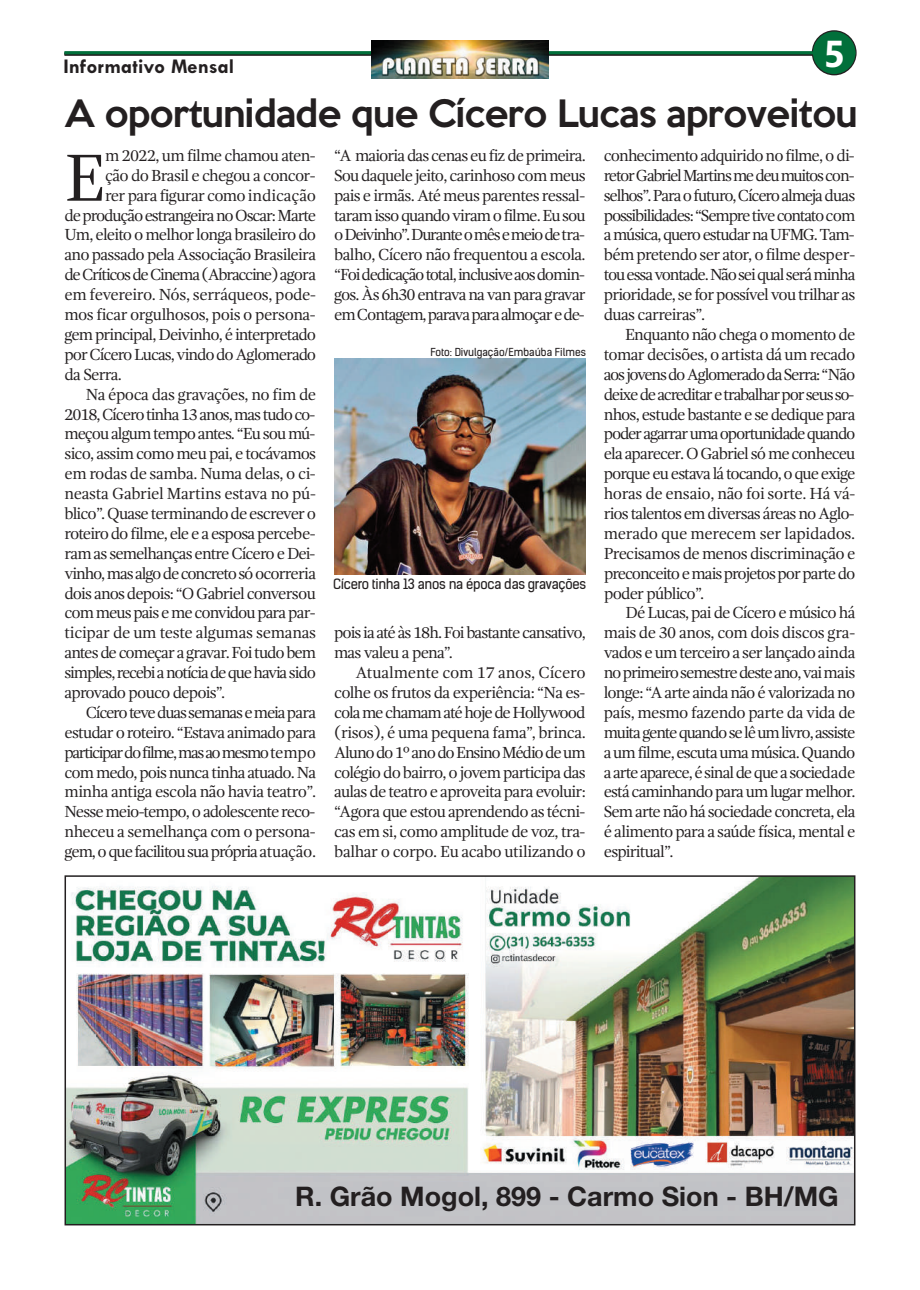
<style>
.page{position:relative;width:920px;height:1290px;background:#fff}
.page>*{position:absolute;margin:0;border:0;box-sizing:border-box;transform-origin:0 0}
.t1{font:68.4px "Gandhi Serif";color:#231f20}
.t2{font:700 37.5px "Ebrima";color:#fff}
.t3{font:500 34.5px "Keep Calm";letter-spacing:-.015em;color:#231f20}
.t4{font:700 27px "Helvetica Neue LT Std";color:#231f20}
.t5{font:700 21px "Tw Cen";color:#231f20}
.t6{font:16.5px/20px "Gandhi Serif";letter-spacing:-.055em;color:#231f20;text-align:justify}
.t7{font:16.5px "Gandhi Serif";letter-spacing:-.03em;color:#231f20}
.t8{font:16.5px "Gandhi Serif";letter-spacing:-.02em;color:#231f20}
.t9{font:16.5px "Gandhi Serif";letter-spacing:-.075em;color:#231f20}
.t10{font:16.5px "Gandhi Serif";letter-spacing:-.085em;color:#231f20}
.t11{font:13.5px "Kelson Sans";letter-spacing:-.02em;color:#231f20}
.t12{font:10.5px "Kelson Sans";color:#231f20}
</style>
<div class="page">
<svg style="left:812px;top:30px;width:45px;height:45px"></svg>
<hr style="left:65px;top:53px;width:790px;height:3px;background:#231f20">
<hr style="left:65px;top:51px;width:790px;height:3px;background:#016f3a">
<div style="left:813px;top:32px;width:42px;height:42px;background:#016f3a;border-radius:50%"></div>
<img style="left:372px;top:41px;width:176px;height:37px">
<img style="left:334px;top:358px;width:252px;height:217px">
<img style="left:68px;top:878px;width:784px;height:344px">
<div style="left:65px;top:875px;width:790px;height:350px;border:2px solid #231f20"></div>
<h2 class="t2" style="left:824px;top:32px;width:23px">5</h2>
<h3 class="t3" style="left:65px;top:84px;width:794px">A oportunidade que Cícero Lucas aproveitou</h3>
<h1 class="t1" style="left:65px;top:150px;width:43px">E</h1>
<p class="t6" style="left:105px;top:147px;width:212px">m 2022, um filme chamou aten-</p>
<p class="t5" style="left:63px;top:53px;width:172px">Informativo Mensal</p>
<p class="t6" style="left:334px;top:147px;width:253px">“A maioria das cenas eu fiz de primeira.<br>Soudaquele jeito, carinhoso com meus pais e irmãs. Até meus parentes ressal&shy;taram isso quando viram o filme. Eu sou oDeivinho”.Duranteomêsemeiodetra&shy;balho, Cícero não frequentou a escola. “Foidedicaçãototal,inclusiveaosdomin&shy;gos. Às 6h30 entrava na van para gravar emContagem,paravaparaalmoçarede-</p>
<p class="t6" style="left:604px;top:147px;width:253px">conhecimento adquirido no filme, o di&shy;retorGabrielMartinsmedeumuitoscon&shy;selhos”.Paraofuturo,Cíceroalmejaduas possibilidades:“Sempretivecontatocom amúsica,queroestudarnaUFMG.Tam&shy;bém pretendo ser ator, o filme desper&shy;touessavontade.Nãoseiqualseráminha prioridade, se for possível vou trilhar as duas carreiras”.</p>
<p class="t6" style="left:604px;top:326px;width:253px;text-indent:21px">Enquanto não chega o momento de tomar decisões, o artista dá um recado aosjovensdoAglomeradodaSerra:“Não deixedeacreditaretrabalharporseusso&shy;nhos, estude bastante e se dedique para poderagarrarumaoportunidadequando ela aparecer. O Gabriel só me conheceu porque eu estava lá tocando, o que exige horas de ensaio, não foi sorte. Há vá&shy;rios talentos em diversas áreas no Aglo&shy;merado que merecem ser lapidados.<br>Precisamos de menos discriminação e preconceito e mais projetos por parte do poder público”.</p>
<p class="t6" style="left:604px;top:604px;width:253px;text-indent:22px">Dé Lucas, pai de Cícero e músico há mais de 30 anos, com dois discos gra&shy;vados e um terceiro a ser lançado ainda noprimeirosemestredesteano,vaimais longe: “A arte ainda não é valorizada no país, mesmo fazendo parte da vida de muitagentequandoselêumlivro,assiste a um filme, escuta uma música. Quando a arte aparece, é sinal de que a sociedade está caminhando para um lugar melhor.<br>Sem arte não há sociedade concreta, ela é alimento para a saúde física, mental e espiritual”.</p>
<p class="t6" style="left:105px;top:167px;width:212px">ção do Brasil e chegou a concor-</p>
<p class="t6" style="left:105px;top:187px;width:212px">rer para figurar como indicação</p>
<p class="t6" style="left:65px;top:206px;width:253px">deproduçãoestrangeiranoOscar:Marte</p>
<p class="t6" style="left:65px;top:226px;width:253px">Um, eleito o melhor longa brasileiro do</p>
<p class="t6" style="left:65px;top:246px;width:253px">ano passado pela Associação Brasileira</p>
<p class="t9" style="left:65px;top:268px;width:253px">deCríticosdeCinema(Abraccine)agora</p>
<p class="t7" style="left:65px;top:288px;width:253px">em fevereiro. Nós, serráqueos, pode-</p>
<p class="t7" style="left:65px;top:308px;width:253px">mos ficar orgulhosos, pois o persona-</p>
<p class="t6" style="left:65px;top:326px;width:253px">gem principal, Deivinho, é interpretado</p>
<p class="t6" style="left:65px;top:346px;width:253px">por Cícero Lucas, vindo do Aglomerado</p>
<p class="t6" style="left:65px;top:366px;width:59px">da Serra.</p>
<p class="t7" style="left:86px;top:387px;width:232px">Na época das gravações, no fim de</p>
<p class="t6" style="left:65px;top:405px;width:252px">2018,Cícerotinha13anos,mastudoco-</p>
<p class="t6" style="left:65px;top:425px;width:252px">meçou algum tempo antes. “Eu sou mú-</p>
<p class="t6" style="left:65px;top:445px;width:253px">sico, assim como meu pai, e tocávamos</p>
<p class="t7" style="left:65px;top:467px;width:253px">em rodas de samba. Numa delas, o ci-</p>
<p class="t8" style="left:65px;top:487px;width:253px">neasta Gabriel Martins estava no pú-</p>
<p class="t6" style="left:65px;top:505px;width:253px">blico”. Quase terminando de escrever o</p>
<p class="t6" style="left:65px;top:525px;width:253px">roteiro do filme, ele e a esposa percebe-</p>
<p class="t6" style="left:65px;top:545px;width:252px">ram as semelhanças entre Cícero e Dei-</p>
<p class="t6" style="left:65px;top:564px;width:253px">vinho,masalgodeconcreto sóocorreria</p>
<p class="t6" style="left:65px;top:584px;width:253px">dois anos depois: “O Gabriel conversou</p>
<p class="t6" style="left:65px;top:604px;width:252px">com meus pais e me convidou para par-</p>
<p class="t8" style="left:65px;top:626px;width:253px">ticipar de um teste algumas semanas</p>
<p class="t6" style="left:65px;top:644px;width:253px">antes de começar a gravar. Foi tudo bem</p>
<p class="t6" style="left:65px;top:664px;width:253px">simples,recebianotíciadequehaviasido</p>
<p class="t6" style="left:65px;top:684px;width:162px">aprovado pouco depois”.</p>
<p class="t6" style="left:86px;top:704px;width:232px">Cíceroteveduassemanasemeiapara</p>
<p class="t6" style="left:65px;top:724px;width:253px">estudar o roteiro. “Estava animado para</p>
<p class="t10" style="left:65px;top:745px;width:253px">participardofilme,masaomesmotempo</p>
<p class="t6" style="left:65px;top:763px;width:253px">com medo, pois nunca tinha atuado. Na</p>
<p class="t7" style="left:65px;top:785px;width:253px">minha antiga escola não havia teatro”.</p>
<p class="t6" style="left:65px;top:803px;width:252px">Nesse meio-tempo, o adolescente reco-</p>
<p class="t7" style="left:65px;top:825px;width:253px">nheceu a semelhança com o persona-</p>
<p class="t6" style="left:65px;top:843px;width:253px">gem, o que facilitou sua própria atuação.</p>
<p class="t12" style="left:430px;top:349px;width:157px">Foto: Divulgação/Embaúba Filmes</p>
<p class="t11" style="left:333px;top:580px;width:254px">Cícero tinha 13 anos na época das gravações</p>
<p class="t6" style="left:334px;top:624px;width:253px">pois ia até às 18h. Foi bastante cansativo, mas valeu a pena”.</p>
<p class="t6" style="left:334px;top:664px;width:253px;text-indent:21px">Atualmente com 17 anos, Cícero colhe os frutos da experiência: “Na es&shy;cola me chamam até hoje de Hollywood (risos), é uma pequena fama”, brinca.<br>Alunodo1ºanodoEnsinoMédiodeum colégio do bairro, o jovem participa das aulas de teatro e aproveita para evoluir: “Agora que estou aprendendo as técni&shy;cas em si, como amplitude de voz, tra&shy;balhar o corpo. Eu acabo utilizando o</p>
<h3 class="t4" style="left:295px;top:1187px;width:545px">R. Grão Mogol, 899 - Carmo Sion - BH/MG</h3>
</div>
